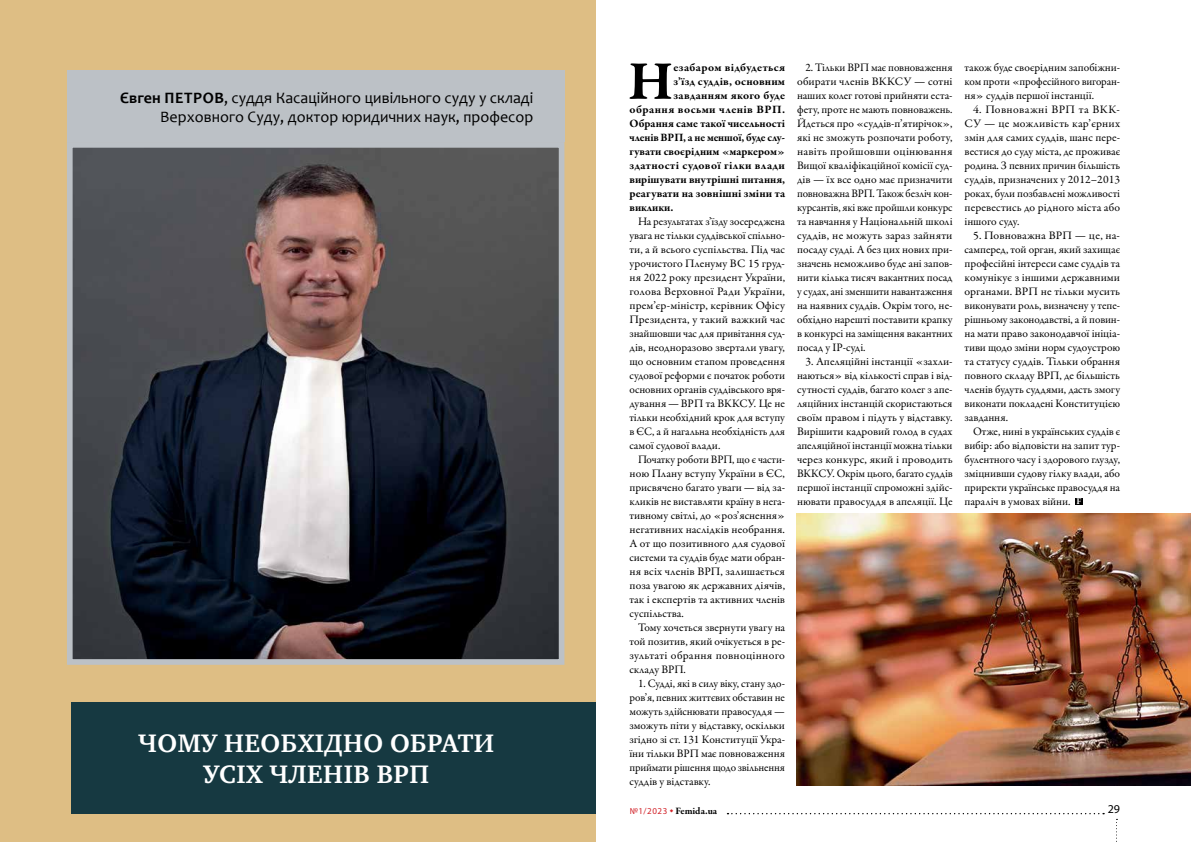
<style>
.page{position:relative;width:1191px;height:842px;background:#fff}
.page>*{position:absolute;margin:0;border:0;box-sizing:border-box;transform-origin:0 0}
.t1{font:700 55.7px "Garamond Premr Pro";color:#000}
.t2{font:700 26px/31.2px "Charter ITC";letter-spacing:.02em;color:#fff;text-align:center}
.t3{font:16px/19.2px "Candara";color:#000;text-align:right}
.t4{font:12px "Myriad Pro";color:#000}
.t5{font:11.5px/14px "Garamond Premr Pro";letter-spacing:-.005em;color:#000;text-align:justify}
.t6{font:700 11.5px "Garamond Premr Pro";letter-spacing:.01em;color:#000}
.t7{font:700 11.5px "Garamond Premr Pro";letter-spacing:.03em;color:#000}
.t8{font:700 11.5px "Garamond Premr Pro";letter-spacing:-.015em;color:#000}
.t9{font:700 11.5px "Garamond Premr Pro";letter-spacing:.04em;color:#000}
.t10{font:700 10px "Garamond Premr Pro";letter-spacing:-.01em;color:#000}
.s1{font-weight:700}
.s2{font-weight:700;font-size:9px;color:#fff}
.s3{font-family:"Myriad Pro";font-weight:400;font-size:9px;color:#d2232a}
</style>
<div class="page">
<svg style="left:727px;top:813px;width:377px;height:1px"></svg>
<svg style="left:1116px;top:819px;width:1px;height:23px"></svg>
<div style="left:0;top:0;width:595px;height:842px;background:#debe84"></div>
<img style="left:74px;top:149px;width:483px;height:509px">
<div style="left:67px;top:142px;width:497px;height:523px;border:6px solid #bcc1c6"></div>
<div style="left:71px;top:702px;width:524px;height:112px;background:#163941"></div>
<div style="left:67px;top:71px;width:497px;height:71px;background:#bcc1c6"></div>
<div style="left:1075px;top:498px;width:7px;height:7px;background:#000"></div>
<img style="left:797px;top:514px;width:394px;height:271px">
<h3 class="t3" style="left:120px;top:88px;width:414px"><span class="s1">Євген ПЕТРОВ</span>, суддя Касаційного цивільного суду у складі<br>Верховного Суду, доктор юридичних наук, професор</h3>
<h2 class="t2" style="left:138px;top:727px;width:357px">ЧОМУ НЕОБХІДНО ОБРАТИ<br>УСІХ ЧЛЕНІВ ВРП</h2>
<h1 class="t1" style="left:628px;top:47px;width:47px">Н</h1>
<p class="t7" style="left:673px;top:60px;width:113px">езабаром відбудеться</p>
<p class="t6" style="left:673px;top:74px;width:113px">з’їзд суддів, основним</p>
<p class="t6" style="left:673px;top:88px;width:113px">завданням якого буде</p>
<p class="t9" style="left:629px;top:102px;width:157px">обрання восьми членів ВРП.</p>
<p class="t6" style="left:629px;top:116px;width:157px">Обрання саме такої чисельності</p>
<p class="t8" style="left:629px;top:130px;width:157px">членів ВРП, а не меншої, буде слу-</p>
<p class="t6" style="left:629px;top:144px;width:157px">гувати своєрідним «маркером»</p>
<p class="t7" style="left:629px;top:158px;width:157px">здатності судової гілки влади</p>
<p class="t6" style="left:629px;top:172px;width:157px">вирішувати внутрішні питання,</p>
<p class="t6" style="left:629px;top:186px;width:157px">реагувати на зовнішні зміни та</p>
<p class="t6" style="left:629px;top:200px;width:45px">виклики.</p>
<p class="t5" style="left:629px;top:214px;width:157px;text-indent:9px">На результатах з’їзду зосереджена увага не тільки суддівської спільно&shy;ти, а й всього суспільства. Під час урочистого Пленуму ВС 15 груд&shy;ня 2022 року президент України, голова Верховної Ради України, прем’єр-міністр, керівник Офісу Президента, у такий важкий час знайшовши час для привітання суд&shy;дів, неодноразово звертали увагу, що основним етапом проведення судової реформи є початок роботи основних органів суддівського вря&shy;дування — ВРП та ВККСУ. Це не тільки необхідний крок для вступу в ЄС, а й нагальна необхідність для самої судової влади.</p>
<p class="t5" style="left:629px;top:452px;width:157px;text-indent:9px">Початку роботи ВРП, що є части&shy;ною Плану вступу України в ЄС, присвячено багато уваги — від за&shy;кликів не виставляти країну в нега&shy;тивному світлі, до «роз’яснення» негативних наслідків необрання.<br>А от що позитивного для судової системи та суддів буде мати обран&shy;ня всіх членів ВРП, залишається поза увагою як державних діячів, так і експертів та активних членів суспільства.</p>
<p class="t5" style="left:629px;top:620px;width:157px;text-indent:8px">Тому хочеться звернути увагу на той позитив, який очікується в ре&shy;зультаті обрання повноцінного складу ВРП.</p>
<p class="t5" style="left:629px;top:676px;width:157px;text-indent:9px">1. Судді, які в силу віку, стану здо&shy;ров’я, певних життєвих обставин не можуть здійснювати правосуддя — зможуть піти у відставку, оскільки згідно зі ст. 131 Конституції Укра&shy;їни тільки ВРП має повноваження приймати рішення щодо звільнення суддів у відставку.</p>
<p class="t5" style="left:797px;top:60px;width:157px;text-indent:9px">2. Тільки ВРП має повноваження обирати членів ВККСУ — сотні наших колег готові прийняти еста&shy;фету, проте не мають повноважень.<br>Йдеться про «суддів-п’ятирічок», які не зможуть розпочати роботу, навіть пройшовши оцінювання Вищої кваліфікаційної комісії суд&shy;дів — їх все одно має призначити повноважна ВРП. Також безліч кон&shy;курсантів, які вже пройшли конкурс та навчання у Національній школі суддів, не можуть зараз зайняти посаду судді. А без цих нових при&shy;значень неможливо буде ані запов&shy;нити кілька тисяч вакантних посад у судах, ані зменшити навантаження на наявних суддів. Окрім того, не&shy;обхідно нарешті поставити крапку в конкурсі на заміщення вакантних посад у IP‑суді.</p>
<p class="t5" style="left:797px;top:354px;width:157px;text-indent:9px">3. Апеляційні інстанції «захли&shy;наються» від кількості справ і від&shy;сутності суддів, багато колег з апе&shy;ляційних інстанцій скористаються своїм правом і підуть у відставку.<br>Вирішити кадровий голод в судах апеляційної інстанції можна тільки через конкурс, який і проводить ВККСУ. Окрім цього, багато суддів першої інстанції спроможні здійс&shy;нювати правосуддя в апеляції. Це</p>
<p class="t5" style="left:964px;top:60px;width:157px">також буде своєрідним запобіжни&shy;ком проти «професійного вигоран&shy;ня» суддів першої інстанції.</p>
<p class="t5" style="left:964px;top:102px;width:157px;text-indent:9px">4. Повноважні ВРП та ВКК-СУ — це можливість кар’єрних змін для самих суддів, шанс пере&shy;вестися до суду міста, де проживає родина. З певних причин більшість суддів, призначених у 2012–2013 роках, були позбавлені можливості перевестись до рідного міста або іншого суду.</p>
<p class="t5" style="left:964px;top:228px;width:157px;text-indent:9px">5. Повноважна ВРП — це, на&shy;самперед, той орган, який захищає професійні інтереси саме суддів та комунікує з іншими державними органами. ВРП не тільки мусить виконувати роль, визначену у тепе&shy;рішньому законодавстві, а й повин&shy;на мати право законодавчої ініціа&shy;тиви щодо зміни норм судоустрою та статусу суддів. Тільки обрання повного складу ВРП, де більшість членів будуть суддями, дасть змогу виконати покладені Конституцією завдання.</p>
<p class="t5" style="left:964px;top:424px;width:157px;text-indent:9px">Отже, нині в українських суддів є вибір: або відповісти на запит тур&shy;булентного часу і здорового глузду, зміцнивши судову гілку влади, або приректи українське правосуддя на параліч в умовах війни. <span class="s2">F</span></p>
<p class="t10" style="left:629px;top:804px;width:89px"><span class="s3">№1/2023</span> Femida.ua</p>
<p class="t4" style="left:1107px;top:802px;width:14px">29</p>
</div>
